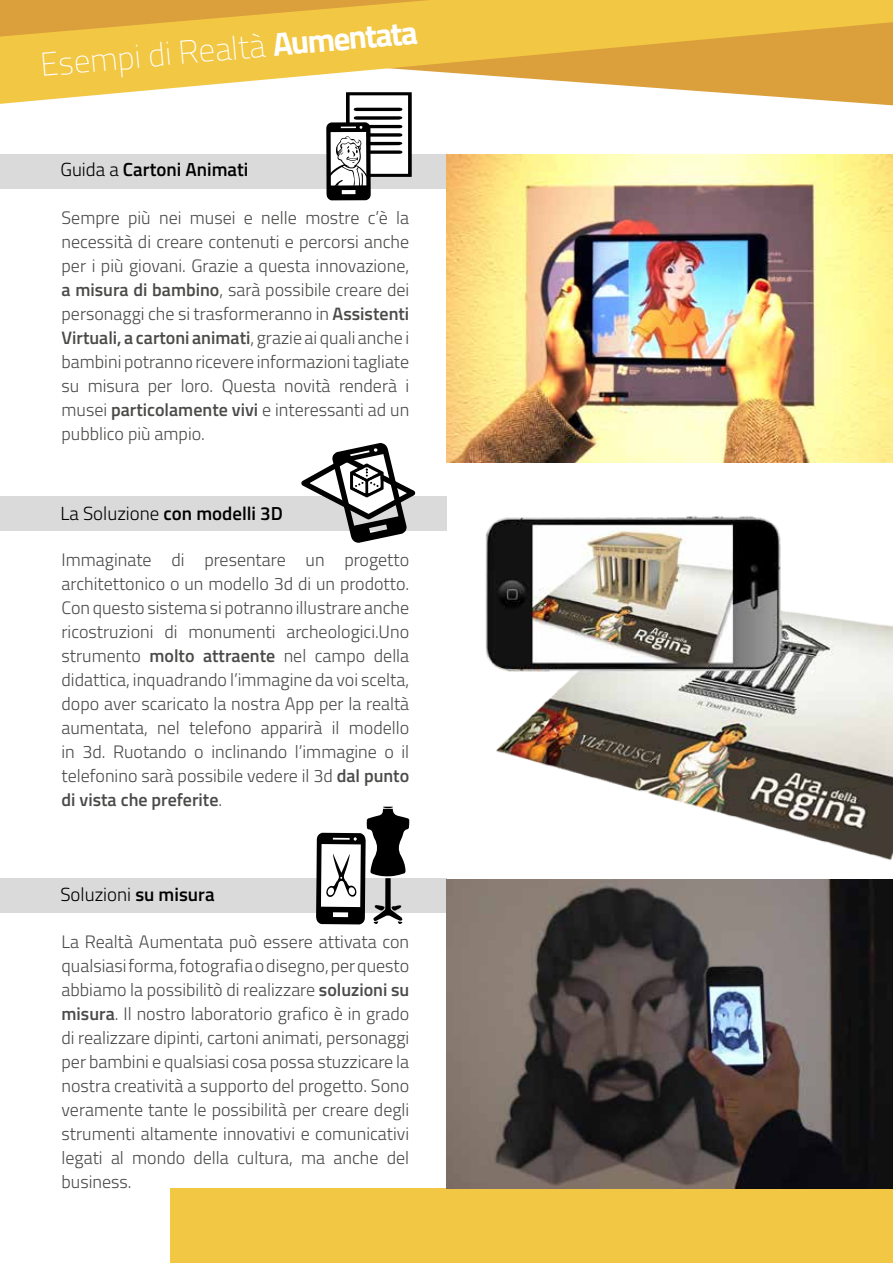
<style>
.page{position:relative;width:893px;height:1263px;background:#fff}
.page>*{position:absolute;margin:0;border:0;box-sizing:border-box;transform-origin:0 0}
.t1{font:100 33px "Titillium Web";color:#fff}
.t2{font:600 18.9px "Titillium Web";color:#000}
.t3{font:300 18.9px "Titillium Web";color:#000}
.t4{font:300 18px/24px "Titillium Web";color:#4a4a49;text-align:justify}
.s1{font-weight:700}
.s2{font-weight:300}
.s3{font-weight:600}
</style>
<div class="page">
<div style="left:170px;top:1188px;width:723px;height:75px;background:#f2c743"></div>
<svg style="left:0;top:0;width:893px;height:104px;fill:#f2c743"></svg>
<svg style="left:0;top:0;width:430px;height:37px;background:#e6b33f"></svg>
<div style="left:0;top:879px;width:446px;height:34px;background:#dadada"></div>
<div style="left:0;top:154px;width:446px;height:34px;background:#dadada"></div>
<div style="left:0;top:497px;width:446px;height:34px;background:#dadada"></div>
<img style="left:446px;top:880px;width:447px;height:309px">
<img style="left:446px;top:154px;width:447px;height:309px">
<img style="left:485px;top:516px;width:408px;height:344px">
<svg style="left:297px;top:443px;width:127px;height:100px"></svg>
<svg style="left:316px;top:807px;width:93px;height:117px"></svg>
<svg style="left:326px;top:92px;width:86px;height:108px"></svg>
<h1 class="t1" style="left:38px;top:41px;width:380px;rotate:-5deg">Esempi di Realtà <span class="s1">Aumentata</span></h1>
<p class="t2" style="left:60px;top:155px;width:190px"><span class="s2">Guida a</span> Cartoni Animati</p>
<p class="t4" style="left:62px;top:204px;width:349px">Sempre più nei musei e nelle mostre c’è la necessità di creare contenuti e percorsi anche per i più giovani. Grazie a questa innovazione, <span class="s3">a misura di bambino</span>, sarà possibile creare dei personaggi che si trasformeranno in <span class="s3">Assistenti Virtuali, a cartoni animati</span>, grazie ai quali anche i bambini potranno ricevere informazioni tagliate su misura per loro. Questa novità renderà i musei <span class="s3">particolamente vivi</span> e interessanti ad un pubblico più ampio.</p>
<p class="t2" style="left:60px;top:499px;width:224px"><span class="s2">La Soluzione</span> con modelli 3D</p>
<p class="t4" style="left:62px;top:547px;width:349px">Immaginate di presentare un progetto architettonico o un modello 3d di un prodotto.<br>Con questo sistema si potranno illustrare anche ricostruzioni di monumenti archeologici.Uno strumento <span class="s3">molto attraente</span> nel campo della didattica, inquadrando l’immagine da voi scelta, dopo aver scaricato la nostra App per la realtà aumentata, nel telefono apparirà il modello in 3d. Ruotando o inclinando l’immagine o il telefonino sarà possibile vedere il 3d <span class="s3">dal punto di vista che preferite</span>.</p>
<p class="t3" style="left:60px;top:881px;width:156px">Soluzioni <span class="s3">su misura</span></p>
<p class="t4" style="left:62px;top:929px;width:349px">La Realtà Aumentata può essere attivata con qualsiasi forma, fotografia o disegno, per questo abbiamo la possibilitò di realizzare <span class="s3">soluzioni su misura</span>. Il nostro laboratorio grafico è in grado di realizzare dipinti, cartoni animati, personaggi per bambini e qualsiasi cosa possa stuzzicare la nostra creatività a supporto del progetto. Sono veramente tante le possibilità per creare degli strumenti altamente innovativi e comunicativi legati al mondo della cultura, ma anche del business.</p>
</div>
